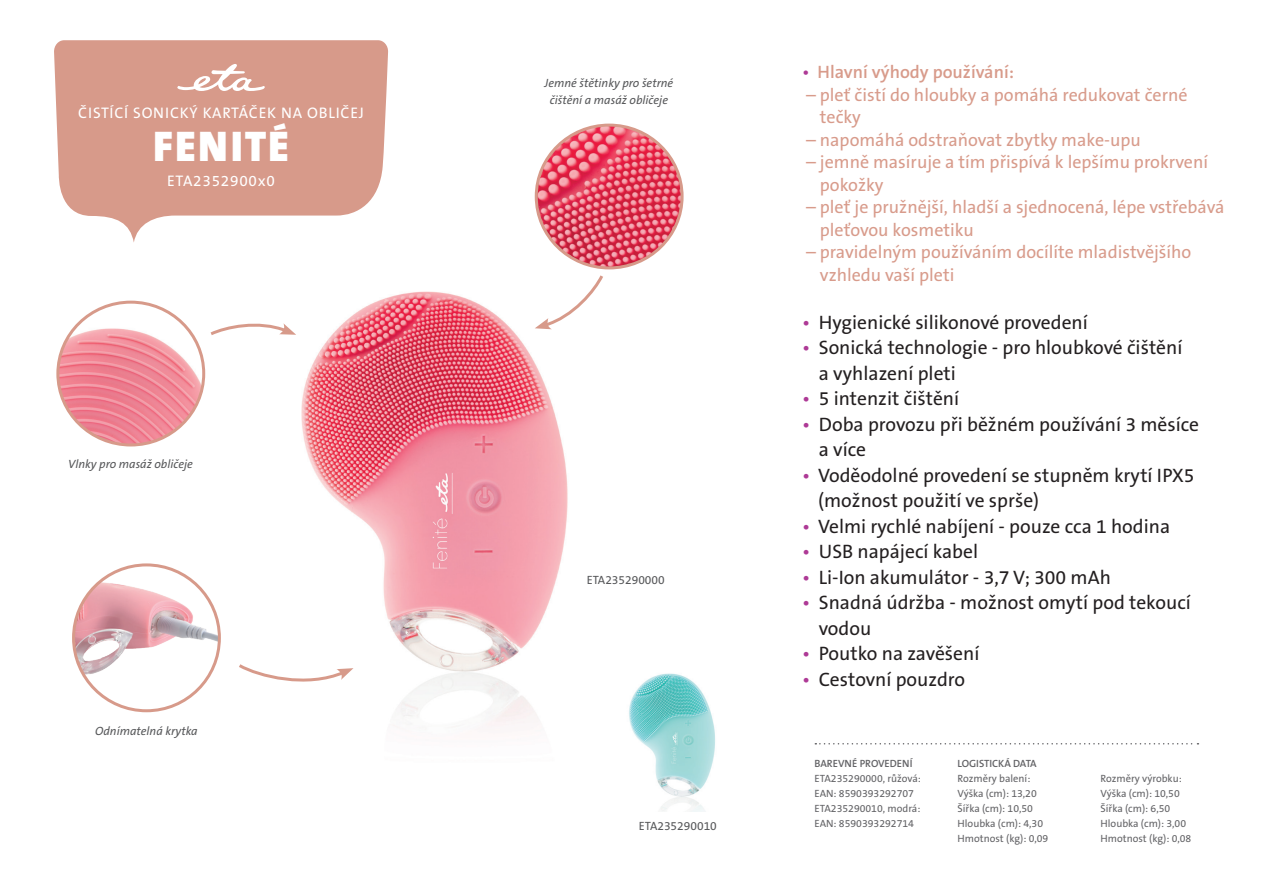
<style>
.page{position:relative;width:1263px;height:893px;background:#fff}
.page>*{position:absolute;margin:0;border:0;box-sizing:border-box;transform-origin:0 0}
.t1{font:900 43.2px "The Sans CE B9";letter-spacing:.05em;color:#fff}
.t2{font:19.5px/25.5px "The Sans CE B5 Plain";color:#231f20}
.t3{font:18px/22.5px "The Sans CE B5 Plain";color:#d89b8b}
.t4{font:600 18px "The Sans CE B6";color:#d89b8b}
.t5{font:15.45px "The Sans CE B5 Plain";letter-spacing:.05em;color:#fff}
.t6{font:italic 12px/16.5px "The Sans CE B5";color:#57585a;text-align:center}
.t7{font:12px "The Sans CE B5 Plain";color:#57585a}
.t8{font:10.5px/15px "The Sans CE B5 Plain";color:#636366}
.t9{font:600 10.5px "The Sans CE B6";color:#636366}
.s1{font-family:"The Sans CE B5 Plain";font-weight:400;color:#ae3a96}
.s2{color:#ae3a96}
</style>
<div class="page">
<img style="left:301px;top:291px;width:267px;height:436px">
<svg style="left:815px;top:743px;width:383px;height:1px"></svg>
<svg style="left:54px;top:40px;width:334px;height:202px;fill:#d79a8a"></svg>
<img style="left:74px;top:567px;width:145px;height:134px">
<div style="left:72px;top:563px;width:149px;height:149px;border:3px solid #d79a8a;border-radius:50%"></div>
<div style="left:73px;top:106px;width:296px;height:80px;background:#d79a8a"></div>
<svg style="left:177px;top:64px;width:88px;height:27px"></svg>
<svg style="left:239px;top:661px;width:114px;height:27px"></svg>
<img style="left:536px;top:125px;width:145px;height:143px">
<div style="left:535px;top:124px;width:149px;height:145px;border:3px solid #d79a8a;border-radius:50%"></div>
<img style="left:58px;top:302px;width:146px;height:143px">
<div style="left:56px;top:301px;width:149px;height:145px;border:3px solid #d79a8a;border-radius:50%"></div>
<svg style="left:535px;top:275px;width:68px;height:54px"></svg>
<svg style="left:210px;top:323px;width:86px;height:12px"></svg>
<img style="left:629px;top:673px;width:86px;height:139px">
<p class="t5" style="left:78px;top:104px;width:287px">ČISTÍCÍ SONICKÝ KARTÁČEK NA OBLIČEJ</p>
<h1 class="t1" style="left:153px;top:121px;width:137px">FENITÉ</h1>
<p class="t5" style="left:167px;top:172px;width:109px">ETA2352900x0</p>
<p class="t6" style="left:68px;top:456px;width:126px">Vlnky pro masáž obličeje</p>
<p class="t6" style="left:95px;top:723px;width:104px">Odnímatelná krytka</p>
<p class="t6" style="left:544px;top:75px;width:130px">Jemné štětinky pro šetrné čištění a masáž obličeje</p>
<p class="t7" style="left:587px;top:573px;width:80px">ETA235290000</p>
<p class="t7" style="left:639px;top:820px;width:80px">ETA235290010</p>
<p class="t4" style="left:802px;top:62px;width:213px"><span class="s1">•</span> Hlavní výhody používání:</p>
<p class="t3" style="left:820px;top:84px;width:369px;text-indent:-14px">– pleť čistí do hloubky a pomáhá redukovat černé tečky</p>
<p class="t3" style="left:806px;top:129px;width:336px">– napomáhá odstraňovat zbytky make-upu</p>
<p class="t3" style="left:820px;top:152px;width:390px;text-indent:-14px">– jemně masíruje a tím přispívá k lepšímu prokrvení pokožky</p>
<p class="t3" style="left:820px;top:197px;width:406px;text-indent:-14px">– pleť je pružnější, hladší a sjednocená, lépe vstřebává pleťovou kosmetiku</p>
<p class="t3" style="left:820px;top:242px;width:373px;text-indent:-14px">– pravidelným používáním docílíte mladistvějšího vzhledu vaší pleti</p>
<p class="t2" style="left:802px;top:311px;width:287px"><span class="s2">•</span> Hygienické silikonové provedení</p>
<p class="t2" style="left:819px;top:336px;width:365px;text-indent:-17px"><span class="s2">•</span> Sonická technologie - pro hloubkové čištění a vyhlazení pleti</p>
<p class="t2" style="left:802px;top:387px;width:159px"><span class="s2">•</span> 5 intenzit čištění</p>
<p class="t2" style="left:819px;top:413px;width:382px;text-indent:-17px"><span class="s2">•</span> Doba provozu při běžném používání 3 měsíce a více</p>
<p class="t2" style="left:818px;top:464px;width:378px;text-indent:-16px"><span class="s2">•</span> Voděodolné provedení se stupněm krytí IPX5 (možnost použití ve sprše)</p>
<p class="t2" style="left:802px;top:515px;width:370px"><span class="s2">•</span> Velmi rychlé nabíjení - pouze cca 1 hodina</p>
<p class="t2" style="left:802px;top:540px;width:177px"><span class="s2">•</span> USB napájecí kabel</p>
<p class="t2" style="left:802px;top:566px;width:310px"><span class="s2">•</span> Li-Ion akumulátor - 3,7 V; 300 mAh</p>
<p class="t2" style="left:819px;top:591px;width:374px;text-indent:-17px"><span class="s2">•</span> Snadná údržba - možnost omytí pod tekoucí vodou</p>
<p class="t2" style="left:802px;top:642px;width:179px"><span class="s2">•</span> Poutko na zavěšení</p>
<p class="t2" style="left:802px;top:668px;width:165px"><span class="s2">•</span> Cestovní pouzdro</p>
<p class="t9" style="left:814px;top:758px;width:99px">BAREVNÉ PROVEDENÍ</p>
<p class="t8" style="left:814px;top:772px;width:108px">ETA235290000, růžová:<br>EAN: 8590393292707<br>ETA235290010, modrá:<br>EAN: 8590393292714</p>
<p class="t9" style="left:957px;top:758px;width:81px">LOGISTICKÁ DATA</p>
<p class="t8" style="left:957px;top:772px;width:92px">Rozměry balení:<br>Výška (cm): 13,20<br>Šířka (cm): 10,50<br>Hloubka (cm): 4,30<br>Hmotnost (kg): 0,09</p>
<p class="t8" style="left:1100px;top:772px;width:92px">Rozměry výrobku:<br>Výška (cm): 10,50<br>Šířka (cm): 6,50<br>Hloubka (cm): 3,00<br>Hmotnost (kg): 0,08</p>
</div>
